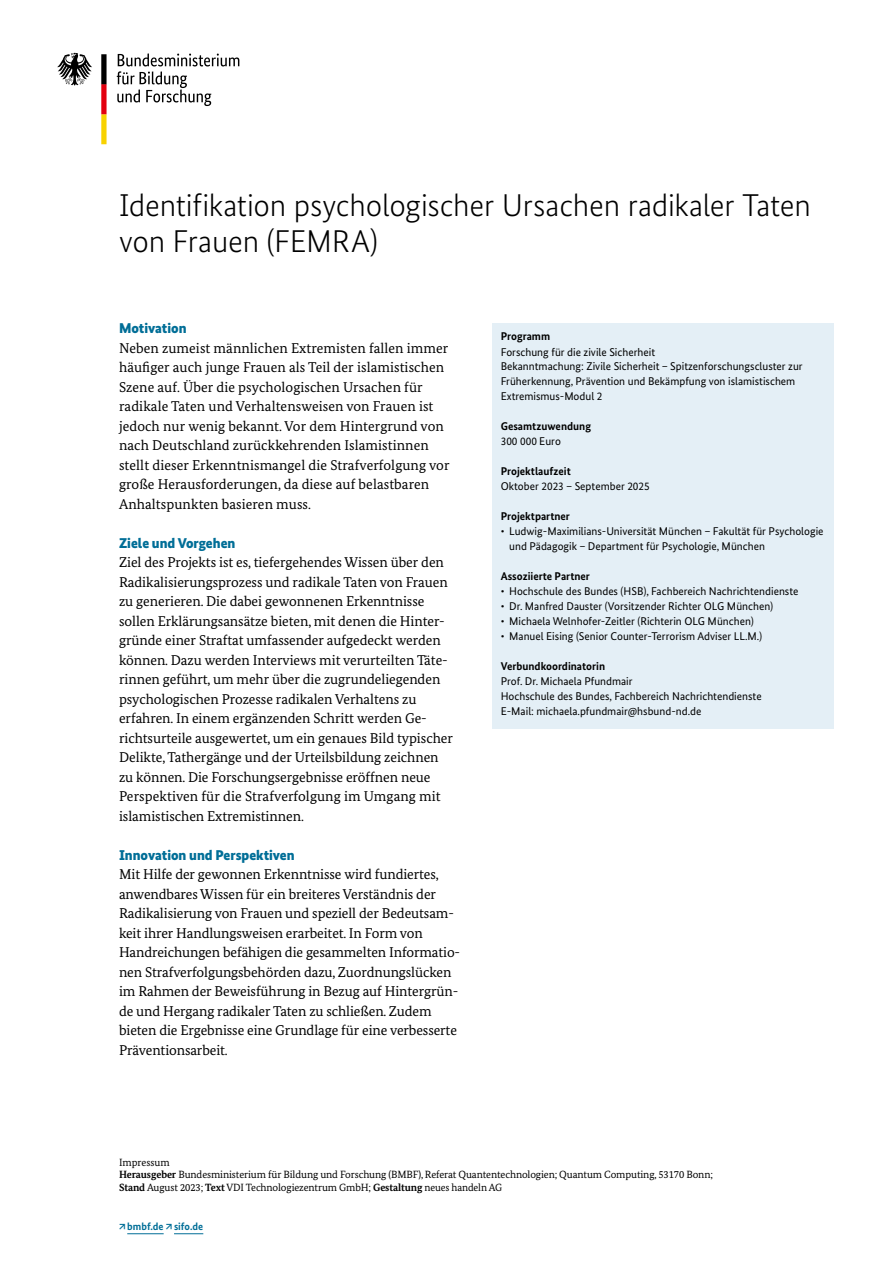
<style>
.page{position:relative;width:893px;height:1263px;background:#fff}
.page>*{position:absolute;margin:0;border:0;box-sizing:border-box;transform-origin:0 0}
.t1{font:300 31.5px/36px "Bundes Sans";letter-spacing:-.01em;color:#000}
.t2{font:14.25px/19.5px "Bundes Serif";letter-spacing:-.005em;color:#000}
.t3{font:900 14.25px "Bundes Sans";color:#006e97}
.t4{font:11.25px/15px "Bundes Sans";color:#000}
.t5{font:700 11.25px/15px "Bundes Sans";color:#000}
.t6{font:10.5px/12.6px "Bundes Serif";letter-spacing:-.01em;color:#000}
.t7{font:700 10.5px "Bundes Sans";color:#006e97}
.s1{font-weight:700}
.s2{font-weight:400}
</style>
<div class="page">
<svg style="left:117px;top:53px;width:122px;height:53px"></svg>
<svg style="left:57px;top:53px;width:35px;height:33px"></svg>
<svg style="left:101px;top:54px;width:6px;height:90px"></svg>
<hr style="left:127px;top:1233px;width:37px;height:1px;background:#006e97">
<svg style="left:174px;top:1233px;width:29px;height:1px"></svg>
<div style="left:492px;top:323px;width:341px;height:405px;background:#e4eff6"></div>
<h1 class="t1" style="left:119px;top:187px;width:693px">Identifikation psychologischer Ursachen radikaler Taten von Frauen (FEMRA)</h1>
<h2 class="t3" style="left:119px;top:320px;width:69px">Motivation</h2>
<p class="t2" style="left:119px;top:338px;width:332px">Neben zumeist männlichen Extremisten fallen immer häufiger auch junge Frauen als Teil der islamistischen Szene auf. Über die psychologischen Ursachen für radikale Taten und Verhaltensweisen von Frauen ist jedoch nur wenig bekannt. Vor dem Hintergrund von nach Deutschland zurückkehrenden Islamistinnen stellt dieser Erkenntnismangel die Strafverfolgung vor große Herausforderungen, da diese auf belastbaren Anhaltspunkten basieren muss.</p>
<h2 class="t3" style="left:119px;top:534px;width:118px">Ziele und Vorgehen</h2>
<p class="t2" style="left:119px;top:552px;width:335px">Ziel des Projekts ist es, tiefergehendes Wissen über den Radikalisierungsprozess und radikale Taten von Frauen zu generieren. Die dabei gewonnenen Erkenntnisse sollen Erklärungsansätze bieten, mit denen die Hinter&shy;gründe einer Straftat umfassender aufgedeckt werden können. Dazu werden Interviews mit verurteilten Täte&shy;rinnen geführt, um mehr über die zugrundeliegenden psychologischen Prozesse radikalen Verhaltens zu erfahren. In einem ergänzenden Schritt werden Ge&shy;richtsurteile ausgewertet, um ein genaues Bild typischer Delikte, Tathergänge und der Urteilsbildung zeichnen zu können. Die Forschungsergebnisse eröffnen neue Perspektiven für die Strafverfolgung im Umgang mit islamistischen Extremistinnen.</p>
<h2 class="t3" style="left:119px;top:846px;width:177px">Innovation und Perspektiven</h2>
<p class="t2" style="left:119px;top:864px;width:343px">Mit Hilfe der gewonnen Erkenntnisse wird fundiertes, anwendbares Wissen für ein breiteres Verständnis der Radikalisierung von Frauen und speziell der Bedeutsam&shy;keit ihrer Handlungsweisen erarbeitet. In Form von Handreichungen befähigen die gesammelten Informatio&shy;nen Strafverfolgungsbehörden dazu, Zuordnungslücken im Rahmen der Beweisführung in Bezug auf Hintergrün&shy;de und Hergang radikaler Taten zu schließen. Zudem bieten die Ergebnisse eine Grundlage für eine verbesserte Präventionsarbeit.</p>
<h2 class="t4" style="left:501px;top:329px;width:304px"><span class="s1">Programm<br></span>Forschung für die zivile Sicherheit<br>Bekanntmachung: Zivile Sicherheit – Spitzenforschungscluster zur Früherkennung, Prävention und Bekämpfung von islamistischem Extremismus-Modul 2</h2>
<h2 class="t5" style="left:501px;top:419px;width:92px">Gesamtzuwendung<br><span class="s2">300 000 Euro</span></h2>
<h2 class="t4" style="left:501px;top:464px;width:151px"><span class="s1">Projektlaufzeit<br></span>Oktober 2023 – September 2025</h2>
<h2 class="t5" style="left:501px;top:509px;width:71px">Projektpartner</h2>
<p class="t4" style="left:509px;top:524px;width:316px;text-indent:-9px">• Ludwig-Maximilians-Universität München – Fakultät für Psychologie und Pädagogik – Department für Psychologie, München</p>
<h2 class="t5" style="left:501px;top:569px;width:91px">Assoziierte Partner</h2>
<p class="t4" style="left:501px;top:584px;width:299px">• Hochschule des Bundes (HSB), Fachbereich Nachrichtendienste</p>
<p class="t4" style="left:501px;top:599px;width:274px">• Dr. Manfred Dauster (Vorsitzender Richter OLG München)</p>
<p class="t4" style="left:501px;top:614px;width:255px">• Michaela Welnhofer-Zeitler (Richterin OLG München)</p>
<p class="t4" style="left:501px;top:629px;width:263px">• Manuel Eising (Senior Counter-Terrorism Adviser LL.M.)</p>
<h2 class="t5" style="left:501px;top:659px;width:106px">Verbundkoordinatorin</h2>
<p class="t4" style="left:501px;top:674px;width:133px">Prof. Dr. Michaela Pfundmair</p>
<p class="t4" style="left:501px;top:689px;width:262px">Hochschule des Bundes, Fachbereich Nachrichtendienste</p>
<p class="t4" style="left:501px;top:704px;width:202px">E-Mail: michaela.pfundmair@hsbund-nd.de</p>
<h2 class="t6" style="left:119px;top:1155px;width:52px">Impressum</h2>
<p class="t6" style="left:119px;top:1168px;width:595px"><span class="s1">Herausgeber</span> Bundesministerium für Bildung und Forschung (BMBF), Referat Quantentechnologien; Quantum Computing, 53170 Bonn;<br><span class="s1">Stand</span> August 2023; <span class="s1">Text</span> VDI Technologiezentrum GmbH; <span class="s1">Gestaltung</span> neues handeln AG</p>
<p class="t7" style="left:119px;top:1220px;width:86px">↗bmbf.de ↗sifo.de</p>
</div>
